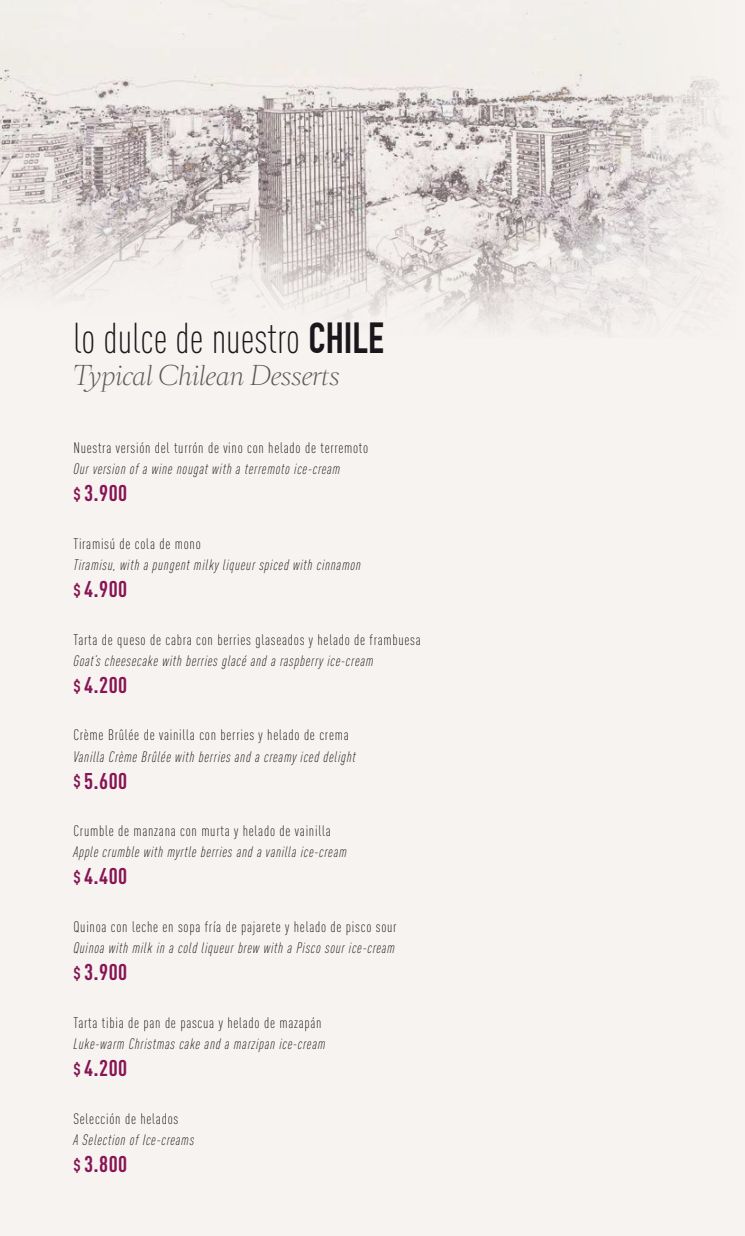
<style>
.page{position:relative;width:745px;height:1236px;background:#fff}
.page>*{position:absolute;margin:0;border:0;box-sizing:border-box;transform-origin:0 0}
.t1{font:300 42.5px "DIN Cond";color:#1a171c;scale:.96 1}
.t2{font:italic 300 25.5px "Sang Bleu Serif";color:#58585a}
.t3{font:700 condensed 22.5px "DIN Pro";letter-spacing:.02em;color:#881454}
.t4{font:italic 300 condensed 15px "DIN Pro";letter-spacing:.05em;color:#1a171c}
.t5{font:300 condensed 15px "DIN Pro";letter-spacing:.05em;color:#1a171c}
.s1{font-family:"DIN Condensed";font-weight:700}
.s2{font-size:16.25px}
</style>
<div class="page">
<div style="left:0;top:0;width:744px;height:1236px;background:#f6f3f0"></div>
<img style="left:0;top:2px;width:725px;height:331px">
<h1 class="t1" style="left:73px;top:313px;width:325px">lo dulce de nuestro <span class="s1">CHILE</span></h1>
<h2 class="t2" style="left:73px;top:359px;width:268px">Typical Chilean Desserts</h2>
<p class="t5" style="left:73px;top:437px;width:296px">Nuestra versión del turrón de vino con helado de terremoto</p>
<p class="t4" style="left:73px;top:458px;width:268px">Our version of a wine nougat with a terremoto ice-cream</p>
<h3 class="t3" style="left:73px;top:476px;width:55px"><span class="s2">$</span> 3.900</h3>
<p class="t5" style="left:73px;top:533px;width:129px">Tiramisú de cola de mono</p>
<p class="t4" style="left:73px;top:554px;width:289px">Tiramisu, with a pungent milky liqueur spiced with cinnamon</p>
<h3 class="t3" style="left:73px;top:572px;width:55px"><span class="s2">$</span> 4.900</h3>
<p class="t5" style="left:73px;top:629px;width:349px">Tarta de queso de cabra con berries glaseados y helado de frambuesa</p>
<p class="t4" style="left:73px;top:650px;width:301px">Goat’s cheesecake with berries glacé and a raspberry ice-cream</p>
<h3 class="t3" style="left:73px;top:668px;width:55px"><span class="s2">$</span> 4.200</h3>
<p class="t5" style="left:73px;top:724px;width:277px">Crème Brûlée de vainilla con berries y helado de crema</p>
<p class="t4" style="left:73px;top:746px;width:284px">Vanilla Crème Brûlée with berries and a creamy iced delight</p>
<h3 class="t3" style="left:73px;top:763px;width:55px"><span class="s2">$</span> 5.600</h3>
<p class="t5" style="left:73px;top:820px;width:259px">Crumble de manzana con murta y helado de vainilla</p>
<p class="t4" style="left:73px;top:841px;width:275px">Apple crumble with myrtle berries and a vanilla ice-cream</p>
<h3 class="t3" style="left:73px;top:859px;width:55px"><span class="s2">$</span> 4.400</h3>
<p class="t5" style="left:73px;top:916px;width:324px">Quinoa con leche en sopa fría de pajarete y helado de pisco sour</p>
<p class="t4" style="left:73px;top:937px;width:323px">Quinoa with milk in a cold liqueur brew with a Pisco sour ice-cream</p>
<h3 class="t3" style="left:73px;top:955px;width:55px"><span class="s2">$</span> 3.900</h3>
<p class="t5" style="left:73px;top:1012px;width:249px">Tarta tibia de pan de pascua y helado de mazapán</p>
<p class="t4" style="left:73px;top:1033px;width:253px">Luke-warm Christmas cake and a marzipan ice-cream</p>
<h3 class="t3" style="left:73px;top:1051px;width:55px"><span class="s2">$</span> 4.200</h3>
<p class="t5" style="left:73px;top:1107px;width:106px">Selección de helados</p>
<p class="t4" style="left:73px;top:1129px;width:122px">A Selection of Ice-creams</p>
<h3 class="t3" style="left:73px;top:1146px;width:55px"><span class="s2">$</span> 3.800</h3>
</div>
